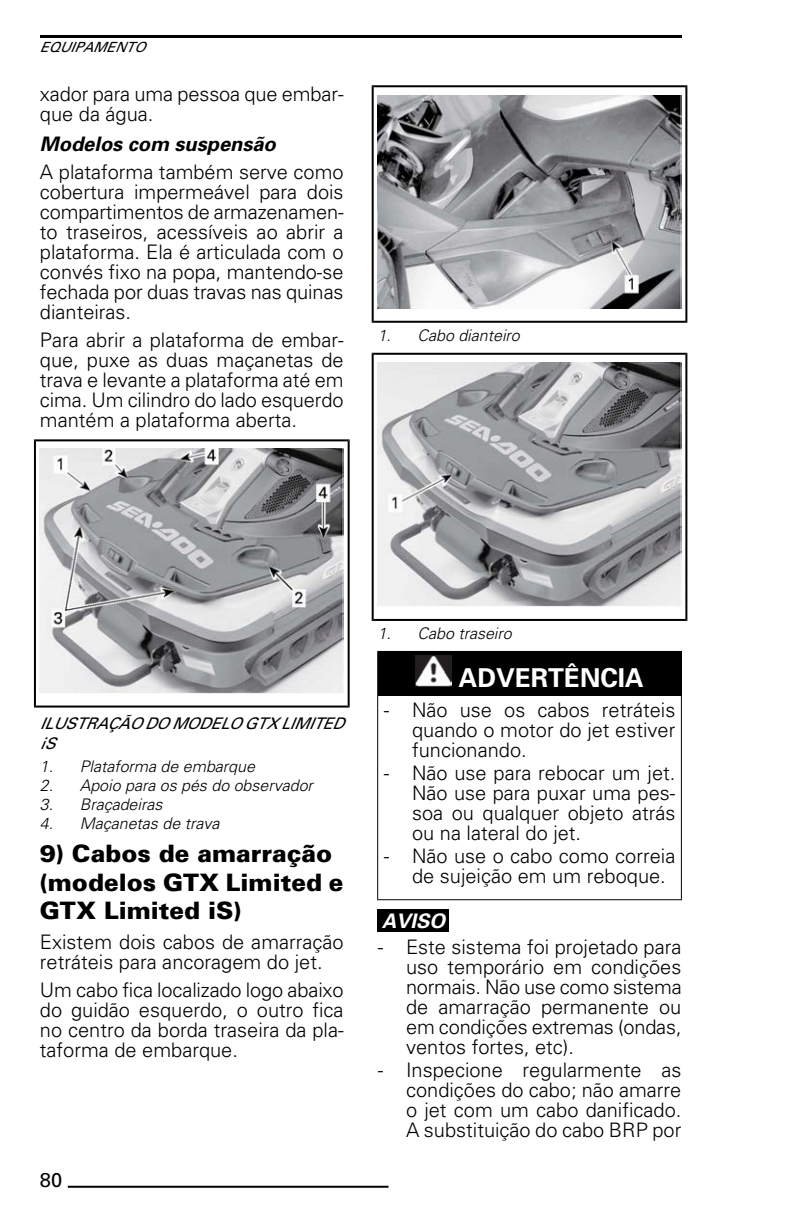
<style>
.page{position:relative;width:793px;height:1225px;background:#fff}
.page>*{position:absolute;margin:0;border:0;box-sizing:border-box;transform-origin:0 0}
.t1{font:700 26px "Univers";color:#fff}
.t2{font:900 24px/28.8px "Univers";color:#000}
.t3{font:300 20px/20px "Univers";color:#000;text-align:justify}
.t4{font:italic 700 20px "Univers";color:#000}
.t5{font:italic 700 20px "Univers";color:#fff}
.t6{font:20px "Univers";color:#000}
.t7{font:italic 300 16px "Univers";color:#000}
.t8{font:italic 16px/19.2px "Univers";letter-spacing:-.01em;color:#000}
.t9{font:italic 14px "Univers";color:#000}
</style>
<div class="page">
<svg style="left:34px;top:439px;width:315px;height:268px"></svg>
<img style="left:40px;top:449px;width:303px;height:244px">
<svg style="left:371px;top:85px;width:316px;height:238px"></svg>
<img style="left:377px;top:95px;width:304px;height:213px">
<svg style="left:371px;top:353px;width:316px;height:268px"></svg>
<img style="left:377px;top:362px;width:304px;height:244px">
<svg style="left:377px;top:651px;width:304px;height:249px"></svg>
<img style="left:415px;top:655px;width:36px;height:32px">
<div style="left:377px;top:909px;width:72px;height:22px;background:#000"></div>
<hr style="left:68px;top:1185px;width:320px;height:2px;background:#000">
<hr style="left:40px;top:36px;width:641px;height:2px;background:#000">
<p class="t9" style="left:40px;top:42px;width:107px">EQUIPAMENTO</p>
<p class="t3" style="left:40px;top:85px;width:305px">xador para uma pessoa que embar&shy;que da água.</p>
<p class="t4" style="left:40px;top:136px;width:241px">Modelos com suspensão</p>
<p class="t3" style="left:40px;top:163px;width:305px">A plataforma também serve como cobertura impermeável para dois compartimentos de armazenamen&shy;to traseiros, acessíveis ao abrir a plataforma. Ela é articulada com o convés fixo na popa, mantendo-se fechada por duas travas nas quinas dianteiras.</p>
<p class="t3" style="left:40px;top:331px;width:305px">Para abrir a plataforma de embar&shy;que, puxe as duas maçanetas de trava e levante a plataforma até em cima. Um cilindro do lado esquerdo mantém a plataforma aberta.</p>
<p class="t7" style="left:377px;top:329px;width:147px">1. Cabo dianteiro</p>
<p class="t8" style="left:40px;top:715px;width:305px">ILUSTRAÇÃO DO MODELO GTX LIMITED iS</p>
<p class="t7" style="left:40px;top:760px;width:219px">1. Plataforma de embarque</p>
<p class="t7" style="left:40px;top:779px;width:277px">2. Apoio para os pés do observador</p>
<p class="t7" style="left:40px;top:798px;width:127px">3. Braçadeiras</p>
<p class="t7" style="left:40px;top:817px;width:184px">4. Maçanetas de trava</p>
<p class="t2" style="left:40px;top:841px;width:305px">9) Cabos de amarração (modelos GTX Limited e<br>GTX Limited iS)</p>
<p class="t3" style="left:40px;top:933px;width:305px">Existem dois cabos de amarração retráteis para ancoragem do jet.</p>
<p class="t3" style="left:40px;top:981px;width:305px">Um cabo fica localizado logo abaixo do guidão esquerdo, o outro fica no centro da borda traseira da pla&shy;taforma de embarque.</p>
<p class="t6" style="left:40px;top:1172px;width:24px">80</p>
<p class="t7" style="left:377px;top:627px;width:139px">1. Cabo traseiro</p>
<h1 class="t1" style="left:458px;top:668px;width:186px">ADVERTÊNCIA</h1>
<p class="t3" style="left:412px;top:701px;width:264px;text-indent:-28px">- Não use os cabos retráteis quando o motor do jet estiver funcionando.</p>
<p class="t3" style="left:412px;top:764px;width:264px;text-indent:-28px">- Não use para rebocar um jet.<br>Não use para puxar uma pes&shy;soa ou qualquer objeto atrás ou na lateral do jet.</p>
<p class="t3" style="left:412px;top:847px;width:264px;text-indent:-28px">- Não use o cabo como correia de sujeição em um reboque.</p>
<p class="t5" style="left:381px;top:913px;width:69px">AVISO</p>
<p class="t3" style="left:406px;top:938px;width:277px;text-indent:-28px">- Este sistema foi projetado para uso temporário em condições normais. Não use como sistema de amarração permanente ou em condições extremas (ondas, ventos fortes, etc).</p>
<p class="t3" style="left:406px;top:1061px;width:276px;text-indent:-28px">- Inspecione regularmente as condições do cabo; não amarre o jet com um cabo danificado.<br>A substituição do cabo BRP por</p>
</div>
